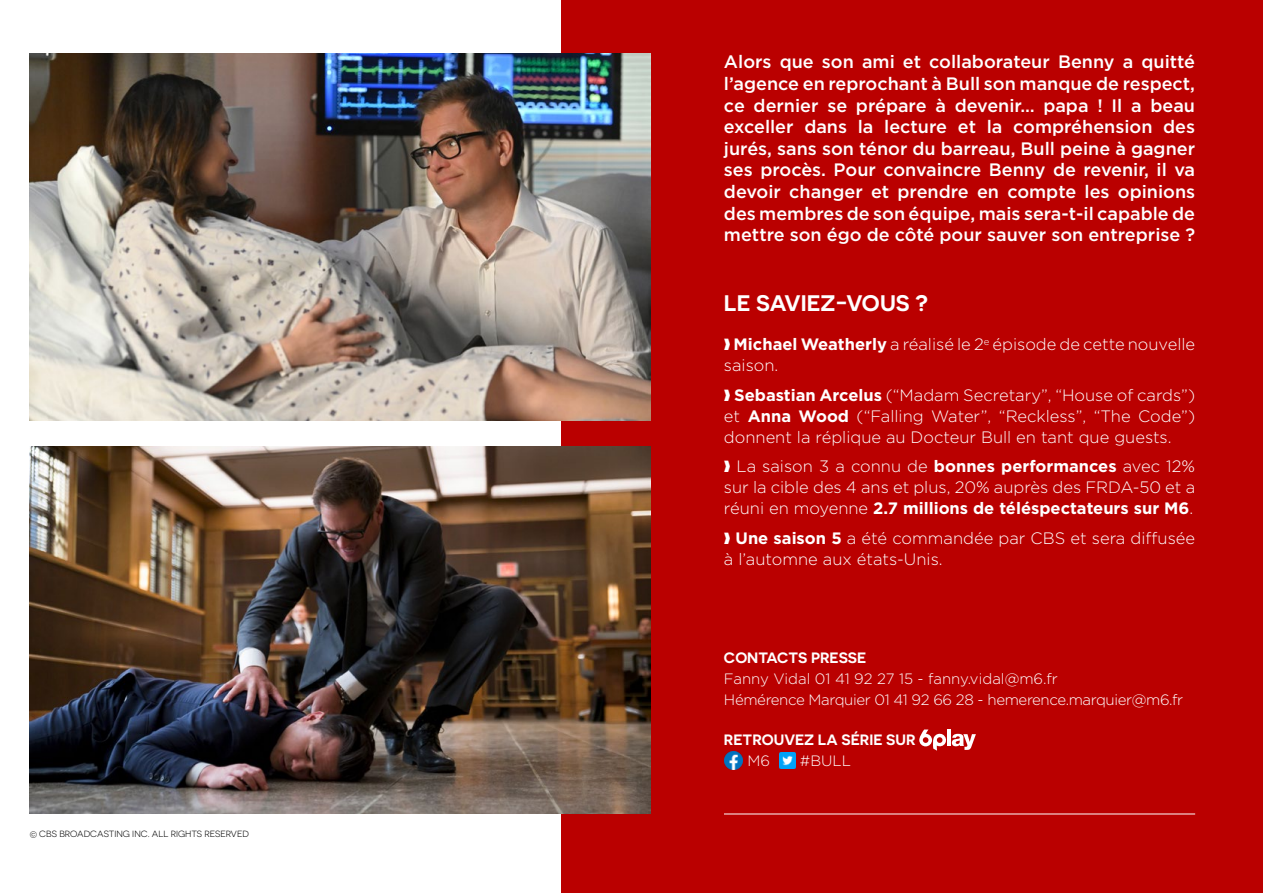
<style>
.page{position:relative;width:1263px;height:893px;background:#fff}
.page>*{position:absolute;margin:0;border:0;box-sizing:border-box;transform-origin:0 0}
.t1{font:600 22.5px "Novecentosanswide";color:#fff}
.t2{font:500 18px/21.6px "Gotham";color:#fff;text-align:justify}
.t3{font:300 16.5px/21px "Gotham";color:#fff}
.t4{font:300 15px/21px "Gotham";letter-spacing:-.025em;color:#fff}
.t5{font:600 15px "Novecentosanswide";color:#fff}
.t6{font:9px "Novecentosanswide";color:#000}
.s1{font-weight:700}
</style>
<div class="page">
<div style="left:561px;top:0;width:702px;height:893px;background:#ba0000"></div>
<svg style="left:919px;top:729px;width:57px;height:22px"></svg>
<img style="left:724px;top:751px;width:18px;height:18px">
<img style="left:779px;top:752px;width:16px;height:16px">
<img style="left:30px;top:53px;width:621px;height:367px">
<img style="left:30px;top:446px;width:621px;height:368px">
<hr style="left:724px;top:814px;width:471px;height:1px;background:#fff">
<p class="t6" style="left:30px;top:828px;width:221px">© CBS BROADCASTING INC. ALL RIGHTS RESERVED</p>
<p class="t2" style="left:724px;top:51px;width:473px">Alors que son ami et collaborateur Benny a quitté l’agence en reprochant à Bull son manque de respect, ce dernier se prépare à devenir… papa ! Il a beau exceller dans la lecture et la compréhension des jurés, sans son ténor du barreau, Bull peine à gagner ses procès. Pour convaincre Benny de revenir, il va devoir changer et prendre en compte les opinions des membres de son équipe, mais sera-t-il capable de mettre son égo de côté pour sauver son entreprise ?</p>
<h1 class="t1" style="left:724px;top:290px;width:206px">LE SAVIEZ-VOUS ?</h1>
<p class="t3" style="left:724px;top:334px;width:473px">❱ <span class="s1">Michael Weatherly</span> a réalisé le 2<sup>e</sup> épisode de cette nouvelle saison.</p>
<p class="t3" style="left:724px;top:384px;width:473px;text-align:justify">❱ <span class="s1">Sebastian Arcelus</span> (“Madam Secretary”, “House of cards”) et <span class="s1">Anna Wood</span> (“Falling Water”, “Reckless”, “The Code”) donnent la réplique au Docteur Bull en tant que guests.</p>
<p class="t3" style="left:724px;top:456px;width:473px;text-align:justify">❱ La saison 3 a connu de <span class="s1">bonnes performances</span> avec 12% sur la cible des 4 ans et plus, 20% auprès des FRDA-50 et a réuni en moyenne <span class="s1">2.7 millions de téléspectateurs sur M6</span>.</p>
<p class="t3" style="left:724px;top:527px;width:473px">❱ <span class="s1">Une saison 5</span> a été commandée par CBS et sera diffusée à l’automne aux états-Unis.</p>
<p class="t5" style="left:724px;top:649px;width:144px">CONTACTS PRESSE</p>
<p class="t4" style="left:724px;top:668px;width:461px">Fanny Vidal 01 41 92 27 15 - fanny.vidal@m6.fr<br>Hémérence Marquier 01 41 92 66 28 - hemerence.marquier@m6.fr</p>
<p class="t5" style="left:724px;top:731px;width:193px">RETROUVEZ LA SÉRIE SUR</p>
<p class="t4" style="left:747px;top:750px;width:24px">M6</p>
<p class="t4" style="left:800px;top:750px;width:53px">#BULL</p>
</div>
